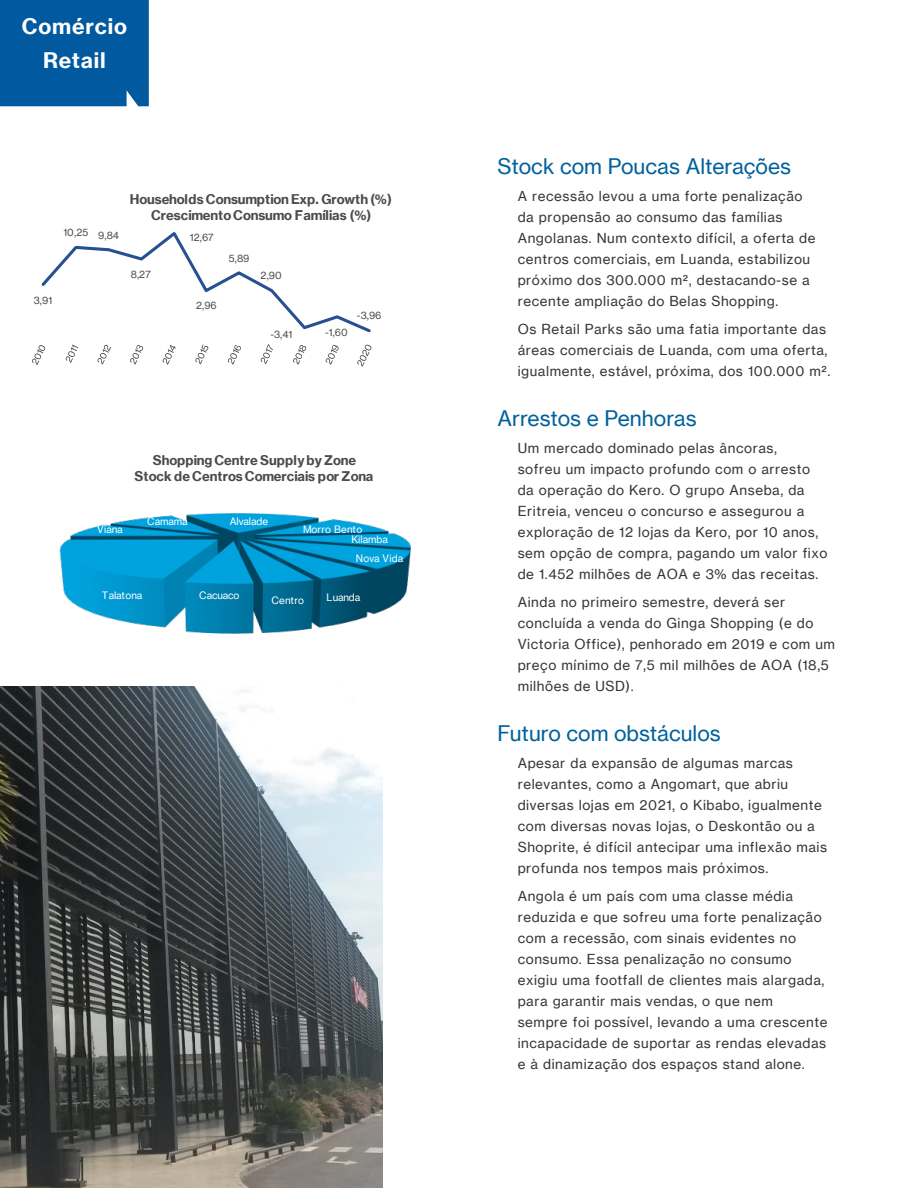
<style>
.page{position:relative;width:918px;height:1188px;background:#fff}
.page>*{position:absolute;margin:0;border:0;box-sizing:border-box;transform-origin:0 0}
.t1{font:21px "N Haas Grotesk TX Pro";color:#00619c}
.t2{font:700 21px "N Haas Grotesk TX Pro";letter-spacing:.04em;color:#fff}
.Subhead{font:13.5px/21px "N Haas Grotesk TX Pro";letter-spacing:.04em;color:#363539}
.t3{font:700 13.05px/16.2px "N Haas Grotesk TX Pro";letter-spacing:-.01em;color:#4b4b4b;text-align:center}
.t4{font:10.05px/9.9px "N Haas Grotesk TX Pro";letter-spacing:.005em;color:#fff}
.t5{font:10.05px "N Haas Grotesk TX Pro";letter-spacing:-.01em;color:#4b4b4b}
.t6{font:10.05px "N Haas Grotesk TX Pro";letter-spacing:-.025em;color:#fff}
</style>
<div class="page">
<div style="left:0;top:0;width:149px;height:106px;background:#0159a0"></div>
<img style="left:0;top:686px;width:383px;height:502px">
<svg style="left:41px;top:232px;width:330px;height:101px"></svg>
<svg style="left:32px;top:345px;width:14px;height:20px"></svg>
<svg style="left:65px;top:345px;width:13px;height:18px"></svg>
<svg style="left:97px;top:344px;width:14px;height:21px"></svg>
<svg style="left:130px;top:345px;width:14px;height:20px"></svg>
<svg style="left:162px;top:345px;width:14px;height:20px"></svg>
<svg style="left:195px;top:344px;width:14px;height:21px"></svg>
<svg style="left:227px;top:345px;width:14px;height:20px"></svg>
<svg style="left:260px;top:344px;width:13px;height:20px"></svg>
<svg style="left:293px;top:345px;width:14px;height:20px"></svg>
<svg style="left:325px;top:345px;width:14px;height:20px"></svg>
<svg style="left:357px;top:344px;width:15px;height:23px"></svg>
<img style="left:59px;top:513px;width:352px;height:121px">
<p class="t2" style="left:22px;top:13px;width:107px">Comércio</p>
<p class="t2" style="left:43px;top:47px;width:64px">Retail</p>
<p class="t5" style="left:34px;top:294px;width:20px">3,91</p>
<p class="t5" style="left:63px;top:226px;width:57px">10,25 9,84</p>
<p class="t3" style="left:130px;top:191px;width:264px">Households Consumption Exp. Growth (%)<br>Crescimento Consumo Famílias (%)</p>
<p class="t5" style="left:131px;top:269px;width:21px">8,27</p>
<p class="t5" style="left:190px;top:231px;width:25px">12,67</p>
<p class="t5" style="left:196px;top:300px;width:22px">2,96</p>
<p class="t5" style="left:229px;top:252px;width:22px">5,89</p>
<p class="t5" style="left:261px;top:269px;width:23px">2,90</p>
<p class="t5" style="left:270px;top:328px;width:24px">-3,41</p>
<p class="t5" style="left:325px;top:326px;width:24px">-1,60</p>
<p class="t5" style="left:357px;top:310px;width:26px">-3,96</p>
<p class="t3" style="left:134px;top:452px;width:241px">Shopping Centre Supply by Zone<br>Stock de Centros Comerciais por Zona</p>
<p class="t4" style="left:97px;top:524px;width:27px">Viana</p>
<p class="t4" style="left:147px;top:517px;width:42px">Camama</p>
<p class="t4" style="left:230px;top:516px;width:40px">Alvalade</p>
<p class="t4" style="left:351px;top:524px;width:38px;text-indent:-48px">Morro Bento<br>Kilamba</p>
<p class="t4" style="left:356px;top:553px;width:49px">Nova Vida</p>
<p class="t4" style="left:102px;top:591px;width:42px">Talatona</p>
<p class="t6" style="left:199px;top:589px;width:42px">Cacuaco</p>
<p class="t4" style="left:272px;top:595px;width:34px">Centro</p>
<p class="t4" style="left:327px;top:592px;width:35px">Luanda</p>
<p class="t1" style="left:497px;top:153px;width:295px">Stock com Poucas Alterações</p>
<p class="Subhead" style="left:518px;top:186px;width:299px">A recessão levou a uma forte penalização da propensão ao consumo das famílias Angolanas. Num contexto difícil, a oferta de centros comerciais, em Luanda, estabilizou próximo dos 300.000 m², destacando-se a recente ampliação do Belas Shopping.</p>
<p class="Subhead" style="left:518px;top:319px;width:314px">Os Retail Parks são uma fatia importante das áreas comerciais de Luanda, com uma oferta, igualmente, estável, próxima, dos 100.000 m².</p>
<p class="t1" style="left:497px;top:405px;width:201px">Arrestos e Penhoras</p>
<p class="Subhead" style="left:518px;top:438px;width:311px">Um mercado dominado pelas âncoras,<br>sofreu um impacto profundo com o arresto da operação do Kero. O grupo Anseba, da Eritreia, venceu o concurso e assegurou a exploração de 12 lojas da Kero, por 10 anos, sem opção de compra, pagando um valor fixo de 1.452 milhões de AOA e 3% das receitas.</p>
<p class="Subhead" style="left:518px;top:592px;width:319px">Ainda no primeiro semestre, deverá ser concluída a venda do Ginga Shopping (e do Victoria Office), penhorado em 2019 e com um preço mínimo de 7,5 mil milhões de AOA (18,5 milhões de USD).</p>
<p class="t1" style="left:497px;top:720px;width:225px">Futuro com obstáculos</p>
<p class="Subhead" style="left:518px;top:753px;width:311px">Apesar da expansão de algumas marcas relevantes, como a Angomart, que abriu diversas lojas em 2021, o Kibabo, igualmente com diversas novas lojas, o Deskontão ou a Shoprite, é difícil antecipar uma inflexão mais profunda nos tempos mais próximos.</p>
<p class="Subhead" style="left:518px;top:886px;width:311px">Angola é um país com uma classe média reduzida e que sofreu uma forte penalização com a recessão, com sinais evidentes no consumo. Essa penalização no consumo exigiu uma footfall de clientes mais alargada, para garantir mais vendas, o que nem<br>sempre foi possível, levando a uma crescente incapacidade de suportar as rendas elevadas e à dinamização dos espaços stand alone.</p>
</div>
